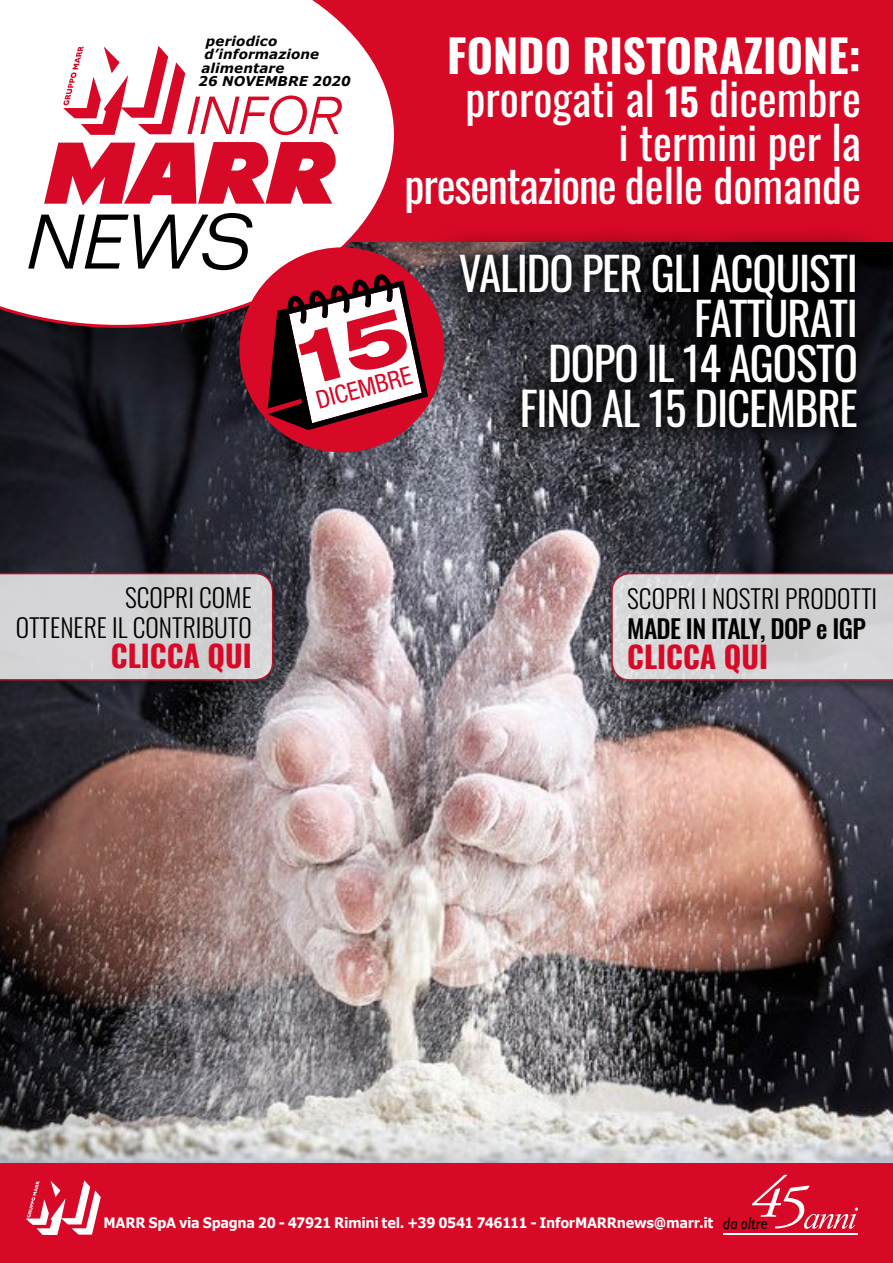
<style>
.page{position:relative;width:893px;height:1263px;background:#fff}
.page>*{position:absolute;margin:0;border:0;box-sizing:border-box;transform-origin:0 0}
.t1{font:45px/43.5px "Oswald";color:#fff;text-align:right}
.t2{font:45px/45px "Oswald";letter-spacing:-.025em;color:#fff;text-align:right}
.t3{font:700 30px "Oswald";color:#d70926}
.t4{font:300 25.5px/30px "Oswald";color:#000;text-align:right}
.t5{font:500 25.5px "Oswald";letter-spacing:-.025em;color:#000}
.t6{font:condensed 25.05px "Helvetica Neue LT Std";color:#d70926}
.t7{font:700 14.4px "Verdana";letter-spacing:-.025em;color:#fff;scale:.9 1}
.t8{font:italic 700 13.5px "Verdana";letter-spacing:.005em;color:#000}
.s1{font-weight:700}
.s2{font-weight:700;font-size:37.5px}
.s3{font-family:"Gill Sans Std";font-weight:400;font-style:italic;font-size:17.25px;color:#000}
</style>
<div class="page">
<img style="left:0;top:242px;width:893px;height:921px">
<div style="left:1px;top:0;width:892px;height:242px;background:#d70926"></div>
<svg style="left:0;top:0;width:397px;height:328px"></svg>
<svg style="left:44px;top:142px;width:292px;height:63px"></svg>
<svg style="left:28px;top:213px;width:225px;height:57px"></svg>
<svg style="left:63px;top:46px;width:279px;height:89px"></svg>
<div style="left:609px;top:574px;width:284px;height:118px;background:#000;opacity:.27"></div>
<svg style="left:611px;top:573px;width:282px;height:108px;background:#d2cdcf"></svg>
<div style="left:0;top:574px;width:282px;height:118px;background:#000;opacity:.27"></div>
<svg style="left:0;top:573px;width:273px;height:108px;background:#d1cdcf"></svg>
<div style="left:0;top:1163px;width:893px;height:100px;background:#d70926"></div>
<svg style="left:26px;top:1180px;width:75px;height:55px"></svg>
<hr style="left:723px;top:1233px;width:134px;height:1px;background:#fff">
<svg style="left:752px;top:1175px;width:106px;height:54px"></svg>
<svg style="left:430px;top:232px;width:457px;height:226px;background:#271f24"></svg>
<div style="left:239px;top:247px;width:205px;height:205px;background:#d70926;border-radius:50%"></div>
<svg style="left:268px;top:274px;width:160px;height:156px"></svg>
<p class="t8" style="left:206px;top:32px;width:73px">periodico</p>
<p class="t8" style="left:204px;top:46px;width:116px">d’informazione</p>
<p class="t8" style="left:201px;top:59px;width:84px">alimentare</p>
<p class="t8" style="left:198px;top:73px;width:154px">26 NOVEMBRE 2020</p>
<p class="t1" style="left:405px;top:29px;width:458px"><span class="s1">FONDO RISTORAZIONE: </span>prorogati al <span class="s2">15</span> dicembre<br>i termini per la presentazione delle domande</p>
<p class="t4" style="left:16px;top:580px;width:238px">SCOPRI COME<br>OTTENERE IL CONTRIBUTO</p>
<p class="t3" style="left:111px;top:629px;width:142px">CLICCA QUI</p>
<p class="t6" style="left:313px;top:386px;width:100px;rotate:-15deg">DICEMBRE</p>
<p class="t2" style="left:459px;top:247px;width:401px">VALIDO PER GLI ACQUISTI<br>FATTURATI<br>DOPO IL 14 AGOSTO<br>FINO AL 15 DICEMBRE</p>
<p class="t4" style="left:627px;top:581px;width:252px">SCOPRI I NOSTRI PRODOTTI</p>
<p class="t5" style="left:627px;top:606px;width:240px">MADE IN ITALY, DOP e IGP</p>
<p class="t3" style="left:627px;top:630px;width:142px">CLICCA QUI</p>
<p class="t7" style="left:104px;top:1214px;width:739px">MARR SpA via Spagna 20 - 47921 Rimini tel. +39 0541 746111 - InforMARRnews@marr.it <span class="s3">da oltre</span></p>
</div>
